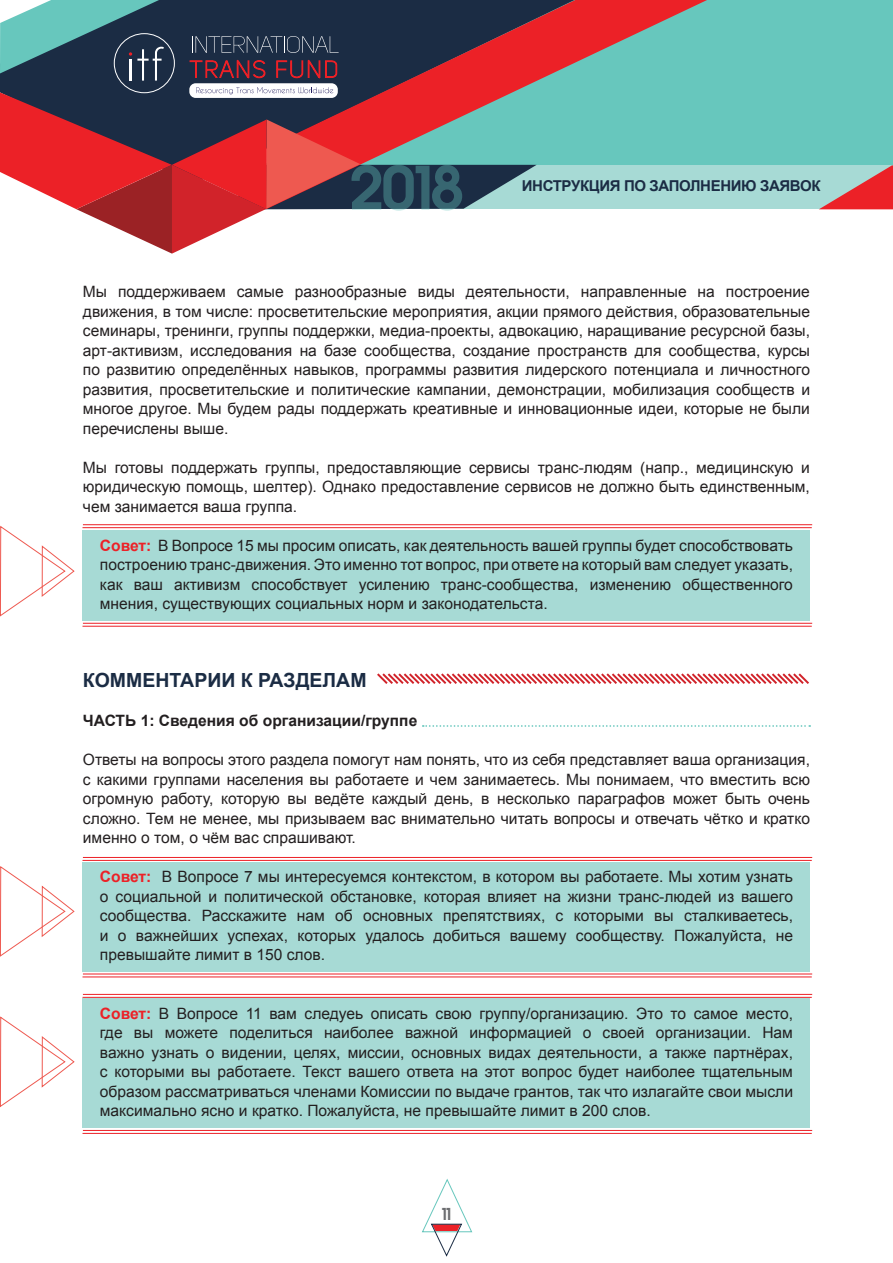
<style>
.page{position:relative;width:893px;height:1263px;background:#fff}
.page>*{position:absolute;margin:0;border:0;box-sizing:border-box;transform-origin:0 0}
.t1{font:700 19.5px "Arial";color:#1b2c44}
.t2{font:16.5px "Avant Garde SH Dem Bol";color:#6c6d70}
.t3{font:15.6px/19.5px "Arial";color:#231f20;text-align:justify}
.t4{font:700 15.6px "Arial";color:#231f20}
.t5{font:700 15px "Arial";letter-spacing:-.025em;color:#1b2c44}
.s1{font-weight:700;color:#ec2127}
</style>
<div class="page">
<svg style="left:266px;top:0;width:627px;height:209px;background:#7ca5a1"></svg>
<svg style="left:819px;top:165px;width:74px;height:44px;background:#c97d7e"></svg>
<svg style="left:0;top:0;width:407px;height:81px;background:#344c5d"></svg>
<div style="left:189px;top:83px;width:149px;height:15px;background:#fff;border-radius:6px"></div>
<svg style="left:0;top:87px;width:537px;height:167px"></svg>
<svg style="left:422px;top:1178px;width:51px;height:79px"></svg>
<div style="left:83px;top:531px;width:727px;height:90px;background:#a7dad5"></div>
<div style="left:83px;top:862px;width:727px;height:110px;background:#a7dad5"></div>
<div style="left:83px;top:999px;width:727px;height:129px;background:#a7dad5"></div>
<svg style="left:377px;top:673px;width:432px;height:11px"></svg>
<svg style="left:423px;top:725px;width:387px;height:2px"></svg>
<hr style="left:83px;top:524px;width:729px;height:1px;background:#ec2127">
<hr style="left:83px;top:623px;width:729px;height:1px;background:#ec2127">
<hr style="left:82px;top:527px;width:730px;height:1px;background:#ec2127">
<hr style="left:82px;top:626px;width:730px;height:1px;background:#ec2127">
<svg style="left:0;top:525px;width:75px;height:92px"></svg>
<hr style="left:83px;top:857px;width:729px;height:1px;background:#ec2127">
<hr style="left:83px;top:973px;width:729px;height:1px;background:#ec2127">
<hr style="left:82px;top:860px;width:730px;height:1px;background:#ec2127">
<hr style="left:82px;top:976px;width:730px;height:1px;background:#ec2127">
<svg style="left:0;top:866px;width:75px;height:91px"></svg>
<hr style="left:83px;top:994px;width:729px;height:1px;background:#ec2127">
<hr style="left:83px;top:1130px;width:729px;height:1px;background:#ec2127">
<hr style="left:82px;top:997px;width:730px;height:1px;background:#ec2127">
<hr style="left:82px;top:1133px;width:730px;height:1px;background:#ec2127">
<svg style="left:0;top:1016px;width:75px;height:91px"></svg>
<p class="t5" style="left:522px;top:176px;width:300px">ИНСТРУКЦИЯ ПО ЗАПОЛНЕНИЮ ЗАЯВОК</p>
<p class="t3" style="left:83px;top:282px;width:729px">Мы поддерживаем самые разнообразные виды деятельности, направленные на построение движения, в том числе: просветительские мероприятия, акции прямого действия, образовательные семинары, тренинги, группы поддержки, медиа-проекты, адвокацию, наращивание ресурсной базы, арт-активизм, исследования на базе сообщества, создание пространств для сообщества, курсы по развитию определённых навыков, программы развития лидерского потенциала и личностного развития, просветительские и политические кампании, демонстрации, мобилизация сообществ и многое другое. Мы будем рады поддержать креативные и инновационные идеи, которые не были перечислены выше.</p>
<p class="t3" style="left:83px;top:457px;width:729px">Мы готовы поддержать группы, предоставляющие сервисы транс-людям (напр., медицинскую и юридическую помощь, шелтер). Однако предоставление сервисов не должно быть единственным, чем занимается ваша группа.</p>
<p class="t3" style="left:100px;top:535px;width:695px"><span class="s1">Совет:</span> В Вопросе 15 мы просим описать, как деятельность вашей группы будет способствовать построению транс-движения. Это именно тот вопрос, при ответе на который вам следует указать, как ваш активизм способствует усилению транс-сообщества, изменению общественного мнения, существующих социальных норм и законодательста.</p>
<p class="t1" style="left:83px;top:667px;width:285px">КОММЕНТАРИИ К РАЗДЕЛАМ</p>
<p class="t4" style="left:83px;top:710px;width:336px">ЧАСТЬ 1: Сведения об организации/группе</p>
<p class="t3" style="left:83px;top:750px;width:729px">Ответы на вопросы этого раздела помогут нам понять, что из себя представляет ваша организация, с какими группами населения вы работаете и чем занимаетесь. Мы понимаем, что вместить всю огромную работу, которую вы ведёте каждый день, в несколько параграфов может быть очень сложно. Тем не менее, мы призываем вас внимательно читать вопросы и отвечать чётко и кратко именно о том, о чём вас спрашивают.</p>
<p class="t3" style="left:100px;top:867px;width:695px"><span class="s1">Совет:</span> В Вопросе 7 мы интересуемся контекстом, в котором вы работаете. Мы хотим узнать о социальной и политической обстановке, которая влияет на жизни транс-людей из вашего сообщества. Расскажите нам об основных препятствиях, с которыми вы сталкиваетесь, и о важнейших успехах, которых удалось добиться вашему сообществу. Пожалуйста, не превышайте лимит в 150 слов.</p>
<p class="t3" style="left:100px;top:1003px;width:695px"><span class="s1">Совет:</span> В Вопросе 11 вам следуеь описать свою группу/организацию. Это то самое место, где вы можете поделиться наиболее важной информацией о своей организации. Нам важно узнать о видении, целях, миссии, основных видах деятельности, а также партнёрах, с которыми вы работаете. Текст вашего ответа на этот вопрос будет наиболее тщательным образом рассматриваться членами Комиссии по выдаче грантов, так что излагайте свои мысли максимально ясно и кратко. Пожалуйста, не превышайте лимит в 200 слов.</p>
<p class="t2" style="left:442px;top:1204px;width:10px">11</p>
</div>
